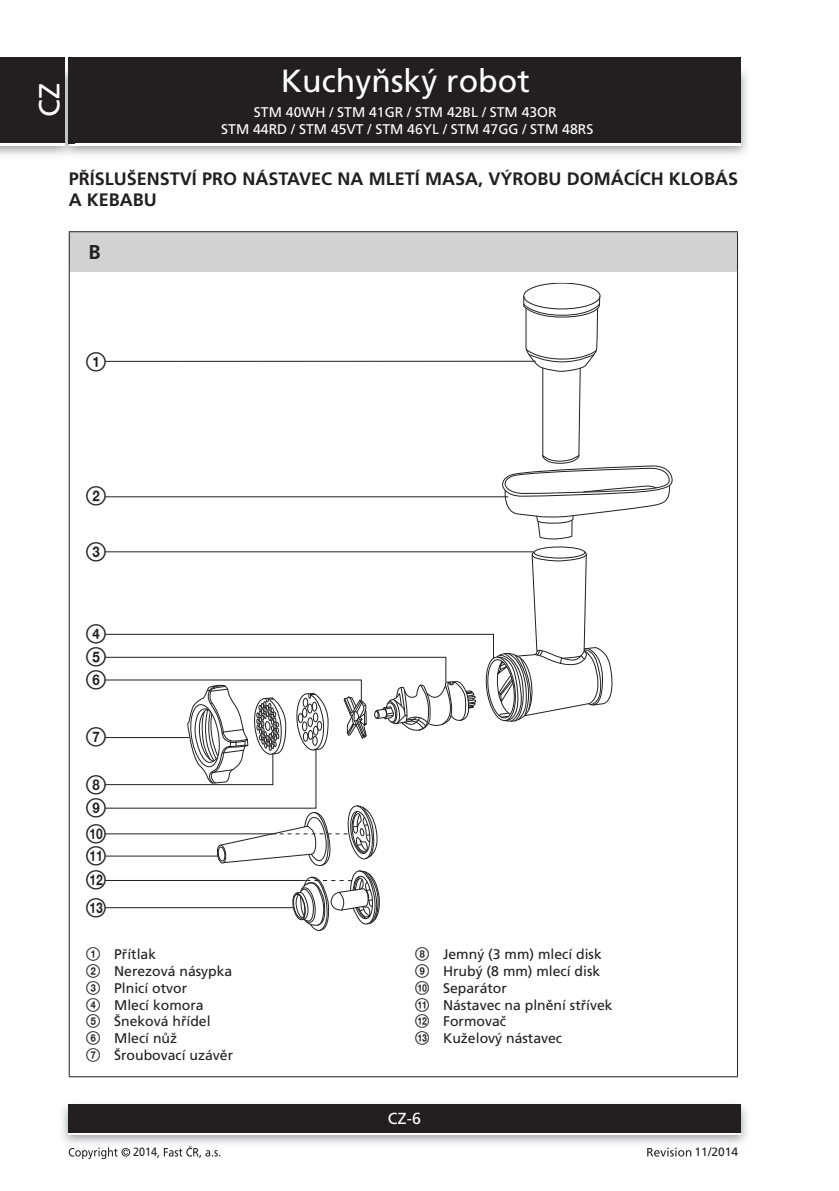
<style>
.page{position:relative;width:839px;height:1191px;background:#fff}
.page>*{position:absolute;margin:0;border:0;box-sizing:border-box;transform-origin:0 0}
.t1{font:32px "Frutiger CE";color:#fff}
.t2{font:29px "Frutiger CE";color:#fff}
.t3{font:20px/22.8px "Zz 3";color:#231f20}
.t4{font:700 20px "Frutiger CE";color:#231f20}
.t5{font:700 18px/21.6px "Frutiger CE";color:#231f20}
.t6{font:16px "Frutiger CE";color:#fff}
.t7{font:14px/16.8px "Frutiger CE";color:#231f20}
.t8{font:14px/16.8px "Frutiger CE";color:#fff;text-align:center}
.t9{font:12px "Frutiger CE";color:#231f20}
.t10{font:12px "Frutiger CE";color:#231f20;scale:.9 1}
.s1{font-family:"Zz 3"}
</style>
<div class="page">
<div style="left:69px;top:57px;width:672px;height:86px;background:#231f20"></div>
<img style="left:62px;top:1104px;width:685px;height:40px">
<div style="left:69px;top:1107px;width:672px;height:28px;background:linear-gradient(to right,#fff,#fff)"></div>
<div style="left:69px;top:1104px;width:672px;height:28px;background:#231f20"></div>
<img style="left:57px;top:63px;width:19px;height:94px">
<img style="left:69px;top:72px;width:7px;height:74px">
<div style="left:0;top:60px;width:65px;height:86px;background:#fff"></div>
<div style="left:0;top:57px;width:65px;height:86px;background:#231f20"></div>
<div style="left:69px;top:57px;width:6px;height:86px;background:#231f20"></div>
<svg style="left:69px;top:1147px;width:61px;height:12px"></svg>
<svg style="left:157px;top:1146px;width:63px;height:12px"></svg>
<svg style="left:647px;top:1147px;width:44px;height:9px"></svg>
<div style="left:69px;top:232px;width:668px;height:39px;background:#d1d2d4"></div>
<hr style="left:69px;top:231px;width:669px;height:1px;background:#231f20">
<hr style="left:69px;top:232px;width:1px;height:39px;background:#231f20">
<hr style="left:737px;top:232px;width:1px;height:39px;background:#231f20">
<hr style="left:69px;top:271px;width:1px;height:805px;background:#231f20">
<hr style="left:737px;top:271px;width:1px;height:805px;background:#231f20">
<hr style="left:69px;top:1076px;width:669px;height:1px;background:#231f20">
<div style="left:534px;top:546px;width:51px;height:12px;border:1px solid #231f20;border-radius:50%"></div>
<svg style="left:502px;top:283px;width:170px;height:257px"></svg>
<hr style="left:105px;top:496px;width:403px;height:1px;background:#231f20">
<hr style="left:105px;top:361px;width:430px;height:1px;background:#231f20">
<svg style="left:105px;top:550px;width:508px;height:381px"></svg>
<hr style="left:105px;top:880px;width:201px;height:1px;background:#231f20">
<hr style="left:105px;top:907px;width:188px;height:1px;background:#231f20">
<h2 class="t2" style="left:38px;top:117px;width:35px;rotate:-90deg">CZ</h2>
<h1 class="t1" style="left:281px;top:68px;width:250px">Kuchyňský robot</h1>
<p class="t8" style="left:221px;top:105px;width:373px">STM 40WH / STM 41GR / STM 42BL / STM 43OR<br>STM 44RD / STM 45VT / STM 46YL / STM 47GG / STM 48RS</p>
<p class="t5" style="left:69px;top:169px;width:670px">PŘÍSLUŠENSTVÍ PRO NÁSTAVEC NA MLETÍ MASA, VÝROBU DOMÁCÍCH KLOBÁS<br>A KEBABU</p>
<h3 class="t4" style="left:89px;top:244px;width:14px">B</h3>
<h3 class="t3" style="left:86px;top:350px;width:23px">1</h3>
<h3 class="t3" style="left:86px;top:485px;width:23px">2</h3>
<h3 class="t3" style="left:86px;top:540px;width:23px">3</h3>
<h3 class="t3" style="left:86px;top:623px;width:23px;text-align:justify">4<br>5<br>6</h3>
<h3 class="t3" style="left:86px;top:726px;width:23px">7</h3>
<h3 class="t3" style="left:86px;top:773px;width:23px;line-height:23.6px">8<br>9</h3>
<h3 class="t3" style="left:86px;top:823px;width:23px;line-height:22.2px">0 qa</h3>
<h3 class="t3" style="left:86px;top:867px;width:23px;line-height:27px">qs qd</h3>
<p class="t7" style="left:86px;top:947px;width:149px"><span class="s1">1</span> Přítlak<br><span class="s1">2</span> Nerezová násypka<br><span class="s1">3</span> Plnicí otvor<br><span class="s1">4</span> Mlecí komora<br><span class="s1">5</span> Šneková hřídel<br><span class="s1">6</span> Mlecí nůž<br><span class="s1">7</span> Šroubovací uzávěr</p>
<p class="t7" style="left:415px;top:947px;width:199px"><span class="s1">8</span> Jemný (3 mm) mlecí disk<br><span class="s1">9</span> Hrubý (8 mm) mlecí disk<br><span class="s1">0</span> Separátor<br><span class="s1">qa</span> Nástavec na plnění střívek <span class="s1">qs</span> Formovač<br><span class="s1">qd</span> Kuželový nástavec</p>
<p class="t6" style="left:388px;top:1112px;width:34px">CZ-6</p>
<p class="t10" style="left:133px;top:1147px;width:28px">2014</p>
<p class="t9" style="left:694px;top:1147px;width:45px">11/2014</p>
</div>
